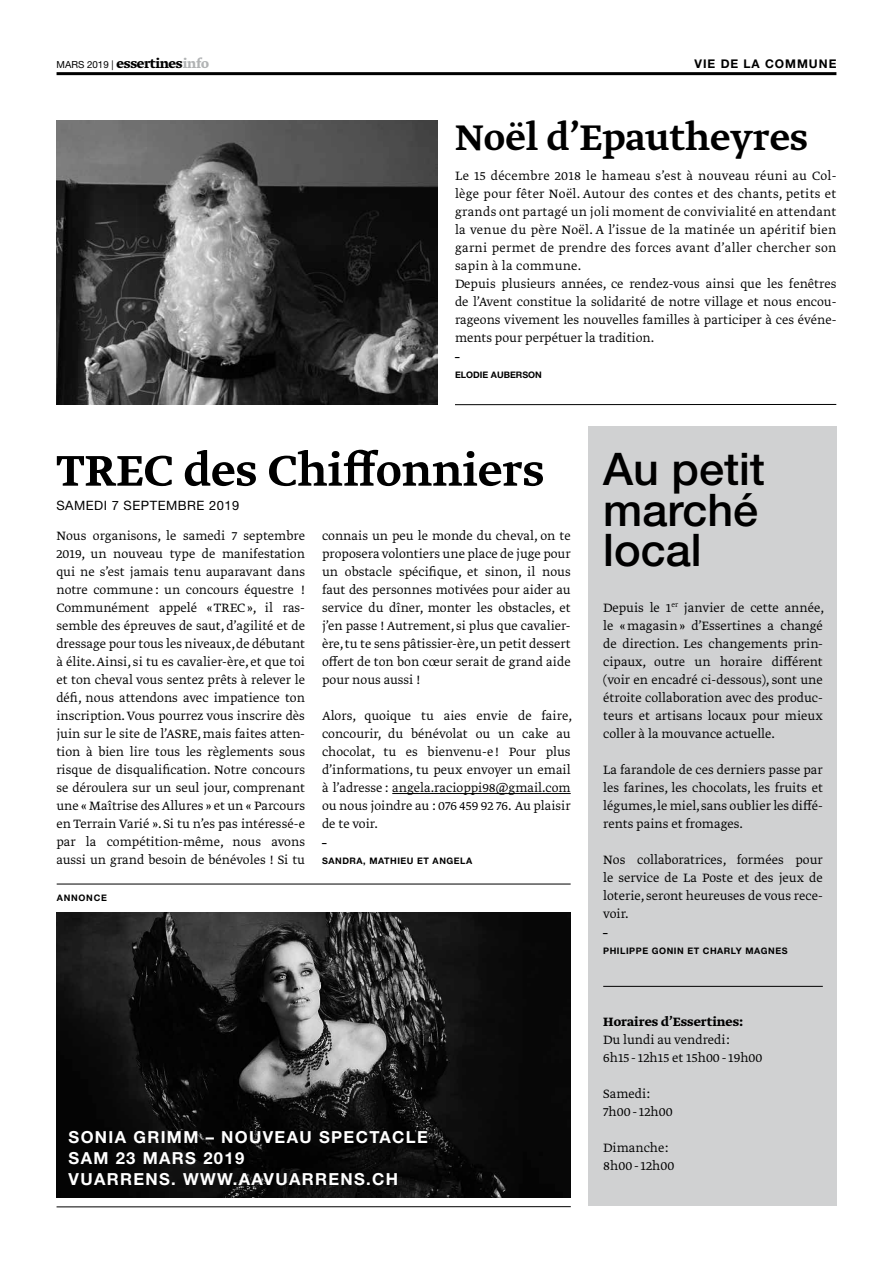
<style>
.page{position:relative;width:893px;height:1263px;background:#fff}
.page>*{position:absolute;margin:0;border:0;box-sizing:border-box;transform-origin:0 0}
.t1{font:500 50.7px "Greta Text Std";color:#000}
.t2{font:500 45px/40.5px "Helvetica Neue LT";color:#000}
.t3{font:500 42px "Greta Text Std";color:#000}
.t4{font:700 16.65px/20.9px "Helvetica Neue LT";letter-spacing:.08em;color:#fff}
.t5{font:700 15px "Greta Text Std";letter-spacing:-.02em;color:#000}
.t6{font:14.25px/18px "Greta Text Std Light Min";color:#000;text-align:justify}
.t7{font:14.25px/18px "Greta Text Std Light Min";letter-spacing:.02em;color:#000}
.t8{font:14.25px "Greta Text Std Bold Min";color:#000}
.t9{font:12.9px "Helvetica Neue LT";letter-spacing:.04em;color:#000}
.t10{font:700 12px "Helvetica Neue LT";letter-spacing:.08em;color:#000}
.t11{font:700 9px/18px "Helvetica Neue LT";letter-spacing:.06em;color:#000}
.t12{font:700 9px/18px "Helvetica Neue LT";color:#000}
.t13{font:700 9px "Helvetica Neue LT";letter-spacing:.08em;color:#000}
.s1{font-family:"Helvetica Neue LT";font-weight:400;font-size:9.75px}
.s2{color:#b1b3b4}
</style>
<div class="page">
<img style="left:57px;top:912px;width:514px;height:285px">
<div style="left:588px;top:426px;width:248px;height:780px;background:#d0d1d2"></div>
<hr style="left:57px;top:72px;width:779px;height:3px;background:#000">
<hr style="left:455px;top:404px;width:381px;height:1px;background:#000">
<hr style="left:57px;top:1206px;width:514px;height:1px;background:#000">
<hr style="left:392px;top:793px;width:179px;height:1px;background:#000">
<img style="left:57px;top:120px;width:381px;height:284px">
<hr style="left:57px;top:884px;width:514px;height:1px;background:#000">
<hr style="left:603px;top:986px;width:220px;height:1px;background:#000">
<p class="t5" style="left:57px;top:54px;width:154px"><span class="s1">MARS 2019 |</span> essertines<span class="s2">info</span></p>
<p class="t10" style="left:695px;top:56px;width:143px">VIE DE LA COMMUNE</p>
<h3 class="t3" style="left:455px;top:113px;width:354px">Noël d’Epautheyres</h3>
<p class="t7" style="left:455px;top:167px;width:383px">Le 15 décembre 2018 le hameau s’est à nouveau réuni au Col&shy;lège pour fêter Noël. Autour des contes et des chants, petits et grands ont partagé un joli moment de convivialité en attendant la venue du père Noël. A l’issue de la matinée un apéritif bien garni permet de prendre des forces avant d’aller chercher son sapin à la commune.<br>Depuis plusieurs années, ce rendez-vous ainsi que les fenêtres de l’Avent constitue la solidarité de notre village et nous encou&shy;rageons vivement les nouvelles familles à participer à ces événe&shy;ments pour perpétuer la tradition.</p>
<p class="t12" style="left:455px;top:348px;width:88px">–<br>ELODIE AUBERSON</p>
<h1 class="t1" style="left:56px;top:441px;width:489px">TREC des Chiffonniers</h1>
<p class="t9" style="left:56px;top:497px;width:184px">SAMEDI 7 SEPTEMBRE 2019</p>
<p class="t6" style="left:56px;top:527px;width:250px">Nous organisons, le samedi 7 septembre 2019, un nouveau type de manifestation qui ne s’est jamais tenu auparavant dans notre commune : un concours équestre !<br>Communément appelé «TREC», il ras&shy;semble des épreuves de saut, d’agilité et de dressage pour tous les niveaux, de débutant à élite. Ainsi, si tu es cavalier-ère, et que toi et ton cheval vous sentez prêts à relever le défi, nous attendons avec impatience ton inscription. Vous pourrez vous inscrire dès juin sur le site de l’ASRE, mais faites atten&shy;tion à bien lire tous les règlements sous risque de disqualification. Notre concours se déroulera sur un seul jour, comprenant une « Maîtrise des Allures » et un « Parcours en Terrain Varié ». Si tu n’es pas intéressé-e par la compétition-même, nous avons aussi un grand besoin de bénévoles ! Si tu</p>
<p class="t13" style="left:57px;top:892px;width:51px">ANNONCE</p>
<p class="t6" style="left:322px;top:527px;width:250px">connais un peu le monde du cheval, on te proposera volontiers une place de juge pour un obstacle spécifique, et sinon, il nous faut des personnes motivées pour aider au service du dîner, monter les obstacles, et j’en passe ! Autrement, si plus que cavalier&shy;ère, tu te sens pâtissier-ère, un petit dessert offert de ton bon cœur serait de grand aide pour nous aussi !</p>
<p class="t6" style="left:322px;top:707px;width:252px">Alors, quoique tu aies envie de faire, concourir, du bénévolat ou un cake au chocolat, tu es bienvenu-e ! Pour plus d’informations, tu peux envoyer un email à l’adresse : angela.racioppi98@gmail.com ou nous joindre au : 076 459 92 76. Au plaisir de te voir.</p>
<p class="t11" style="left:322px;top:834px;width:152px">–<br>SANDRA, MATHIEU ET ANGELA</p>
<p class="t4" style="left:69px;top:1126px;width:361px">SONIA GRIMM – NOUVEAU SPECTACLE<br>SAM 23 MARS 2019<br>VUARRENS. WWW.AAVUARRENS.CH</p>
<h2 class="t2" style="left:603px;top:448px;width:163px">Au petit marché local</h2>
<p class="t6" style="left:603px;top:599px;width:222px">Depuis le 1<sup>er</sup> janvier de cette année, le «magasin» d’Essertines a changé de direction. Les changements prin&shy;cipaux, outre un horaire différent (voir en encadré ci-dessous), sont une étroite collaboration avec des produc&shy;teurs et artisans locaux pour mieux coller à la mouvance actuelle.</p>
<p class="t6" style="left:603px;top:761px;width:221px">La farandole de ces derniers passe par les farines, les chocolats, les fruits et légumes, le miel, sans oublier les diffé&shy;rents pains et fromages.</p>
<p class="t6" style="left:603px;top:851px;width:221px">Nos collaboratrices, formées pour le service de La Poste et des jeux de loterie, seront heureuses de vous rece&shy;voir.</p>
<p class="t11" style="left:603px;top:924px;width:186px">–<br>PHILIPPE GONIN ET CHARLY MAGNES</p>
<p class="t8" style="left:603px;top:1013px;width:142px">Horaires d’Essertines:</p>
<p class="t6" style="left:603px;top:1031px;width:161px">Du lundi au vendredi:<br>6h15 -12h15 et 15h00 -19h00</p>
<p class="t6" style="left:603px;top:1085px;width:71px">Samedi:<br>7h00 -12h00</p>
<p class="t6" style="left:603px;top:1139px;width:73px">Dimanche:<br>8h00 -12h00</p>
</div>
